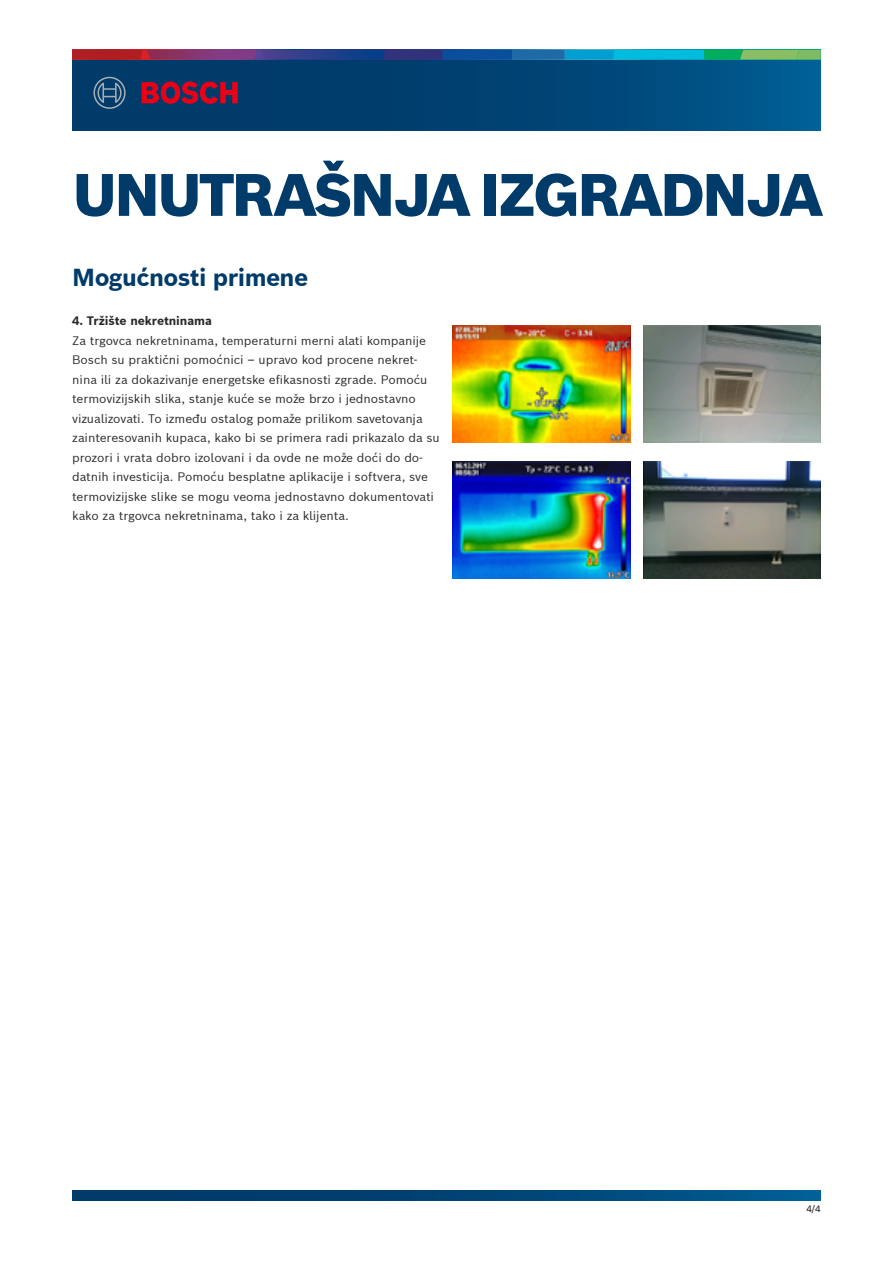
<style>
.page{position:relative;width:893px;height:1263px;background:#fff}
.page>*{position:absolute;margin:0;border:0;box-sizing:border-box;transform-origin:0 0}
.t1{font:900 58.5px "Bosch Sans";letter-spacing:-.05em;color:#003b6a}
.t2{font:700 24px "Bosch Sans";letter-spacing:-.025em;color:#003b6a}
.t3{font:12px/19.5px "Bosch Sans";letter-spacing:-.005em;color:#292829}
.t4{font:700 12px "Bosch Sans";letter-spacing:-.005em;color:#292829}
.t5{font:500 9px "Bosch Sans";color:#292829}
</style>
<div class="page">
<img style="left:453px;top:325px;width:177px;height:117px">
<img style="left:453px;top:462px;width:177px;height:117px">
<img style="left:643px;top:325px;width:178px;height:117px">
<img style="left:643px;top:462px;width:178px;height:117px">
<svg style="left:72px;top:59px;width:749px;height:71px;background:#014576"></svg>
<svg style="left:72px;top:50px;width:749px;height:9px;background:#416687"></svg>
<svg style="left:142px;top:82px;width:96px;height:22px;background:#891839"></svg>
<svg style="left:93px;top:77px;width:33px;height:32px"></svg>
<svg style="left:72px;top:1191px;width:749px;height:9px;background:#004677"></svg>
<h1 class="t1" style="left:72px;top:156px;width:752px">UNUTRAŠNJA IZGRADNJA</h1>
<h2 class="t2" style="left:72px;top:261px;width:237px">Mogućnosti primene</h2>
<p class="t4" style="left:72px;top:313px;width:141px">4. Tržište nekretninama</p>
<p class="t3" style="left:72px;top:330px;width:369px">Za trgovca nekretninama, temperaturni merni alati kompanije Bosch su praktični pomoćnici – upravo kod procene nekret&shy;nina ili za dokazivanje energetske efikasnosti zgrade. Pomoću termovizijskih slika, stanje kuće se može brzo i jednostavno vizualizovati. To između ostalog pomaže prilikom savetovanja zainteresovanih kupaca, kako bi se primera radi prikazalo da su prozori i vrata dobro izolovani i da ovde ne može doći do do&shy;datnih investicija. Pomoću besplatne aplikacije i softvera, sve termovizijske slike se mogu veoma jednostavno dokumentovati kako za trgovca nekretninama, tako i za klijenta.</p>
<p class="t5" style="left:806px;top:1202px;width:16px">4/4</p>
</div>
